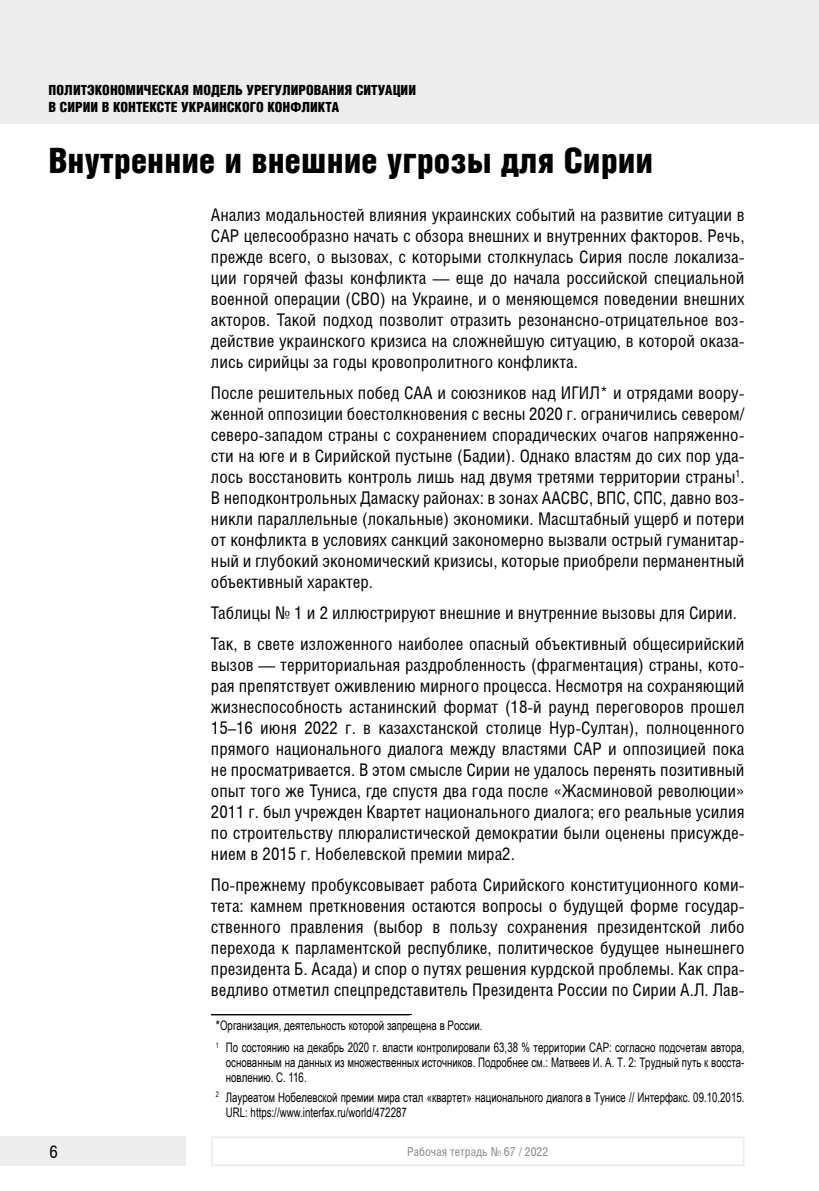
<style>
.page{position:relative;width:819px;height:1191px;background:#fff}
.page>*{position:absolute;margin:0;border:0;box-sizing:border-box;transform-origin:0 0}
.t1{font:900 35px "Helios Cond";color:#000}
.t2{font:17.5px/21px "Helios Cond";color:#000;text-align:justify}
.t3{font:900 14px/17.5px "Helios Cond";color:#000}
.t4{font:13.12px/14.9px "Arial Narrow";color:#000;scale:.9 1}
.t5{font:13.12px/22.4px "Arial Narrow";color:#000}
.t6{font:12.25px "Helios Cond";color:#878787}
</style>
<div class="page">
<div style="left:0;top:0;width:819px;height:124px;background:#ededed"></div>
<div style="left:0;top:1136px;width:186px;height:30px;background:#ededed"></div>
<div style="left:211px;top:1136px;width:533px;height:30px;border:2px solid #ededed"></div>
<hr style="left:211px;top:1014px;width:201px;height:1px;background:#000">
<p class="t3" style="left:49px;top:81px;width:369px">ПОЛИТЭКОНОМИЧЕСКАЯ МОДЕЛЬ УРЕГУЛИРОВАНИЯ СИТУАЦИИ<br>В СИРИИ В КОНТЕКСТЕ УКРАИНСКОГО КОНФЛИКТА</p>
<h1 class="t1" style="left:49px;top:141px;width:606px">Внутренние и внешние угрозы для Сирии</h1>
<p class="t2" style="left:211px;top:204px;width:535px">Анализ модальностей влияния украинских событий на развитие ситуации в САР целесообразно начать с обзора внешних и внутренних факторов. Речь, прежде всего, о вызовах, с которыми столкнулась Сирия после локализа&shy;ции горячей фазы конфликта — еще до начала российской специальной военной операции (СВО) на Украине, и о меняющемся поведении внешних акторов. Такой подход позволит отразить резонансно-отрицательное воз&shy;действие украинского кризиса на сложнейшую ситуацию, в которой оказа&shy;лись сирийцы за годы кровопролитного конфликта.</p>
<p class="t2" style="left:211px;top:382px;width:535px">После решительных побед САА и союзников над ИГИЛ* и отрядами воору&shy;женной оппозиции боестолкновения с весны 2020 г. ограничились севером/ северо-западом страны с сохранением спорадических очагов напряженно&shy;сти на юге и в Сирийской пустыне (Бадии). Однако властям до сих пор уда&shy;лось восстановить контроль лишь над двумя третями территории страны<sup>1</sup>.<br>В неподконтрольных Дамаску районах: в зонах ААСВС, ВПС, СПС, давно воз&shy;никли параллельные (локальные) экономики. Масштабный ущерб и потери от конфликта в условиях санкций закономерно вызвали острый гуманитар&shy;ный и глубокий экономический кризисы, которые приобрели перманентный объективный характер.</p>
<p class="t2" style="left:211px;top:597px;width:535px;line-height:31px">Таблицы № 1 и 2 иллюстрируют внешние и внутренние вызовы для Сирии.<br>Так, в свете изложенного наиболее опасный объективный общесирийский</p>
<p class="t2" style="left:211px;top:653px;width:535px">вызов — территориальная раздробленность (фрагментация) страны, кото&shy;рая препятствует оживлению мирного процесса. Несмотря на сохраняющий жизнеспособность астанинский формат (18-й раунд переговоров прошел 15–16 июня 2022 г. в казахстанской столице Нур-Султан), полноценного прямого национального диалога между властями САР и оппозицией пока не просматривается. В этом смысле Сирии не удалось перенять позитивный опыт того же Туниса, где спустя два года после «Жасминовой революции» 2011 г. был учрежден Квартет национального диалога; его реальные усилия по строительству плюралистической демократии были оценены присужде&shy;нием в 2015 г. Нобелевской премии мира2.</p>
<p class="t2" style="left:211px;top:873px;width:535px">По-прежнему пробуксовывает работа Сирийского конституционного коми&shy;тета: камнем преткновения остаются вопросы о будущей форме государ&shy;ственного правления (выбор в пользу сохранения президентской либо перехода к парламентской республике, политическое будущее нынешнего президента Б. Асада) и спор о путях решения курдской проблемы. Как спра&shy;ведливо отметил спецпредставитель Президента России по Сирии А.Л. Лав-</p>
<p class="t5" style="left:216px;top:1013px;width:530px">*Организация, деятельность которой запрещена в России.<br><sup>1</sup> По состоянию на декабрь 2020 г. власти контролировали 63,38 % территории САР: согласно подсчетам автора,</p>
<p class="t4" style="left:226px;top:1054px;width:577px">основанным на данных из множественных источников. Подробнее см.: Матвеев И. А. Т. 2: Трудный путь к восста&shy;новлению. С. 116.</p>
<p class="t4" style="left:226px;top:1089px;width:577px;text-indent:-10px"><sup>2</sup> Лауреатом Нобелевской премии мира стал «квартет» национального диалога в Тунисе // Интерфакс. 09.10.2015.<br>URL: https://www.interfax.ru/world/472287</p>
<p class="t2" style="left:50px;top:1141px;width:10px">6</p>
<p class="t6" style="left:407px;top:1144px;width:143px">Рабочая тетрадь № 67 / 2022</p>
</div>
